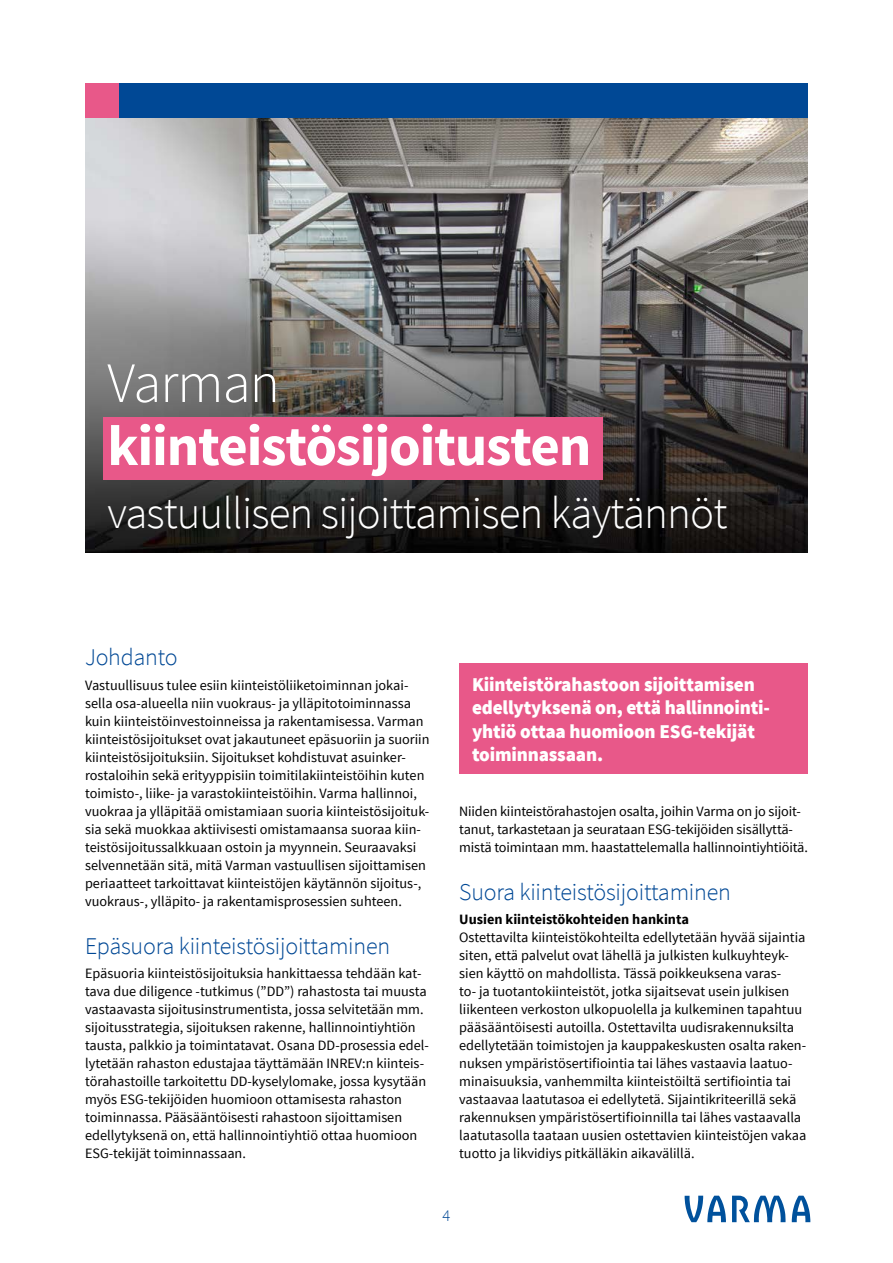
<style>
.page{position:relative;width:893px;height:1263px;background:#fff}
.page>*{position:absolute;margin:0;border:0;box-sizing:border-box;transform-origin:0 0}
._1__Otsikko{font:700 57px/63px "Source Sans Pro";letter-spacing:-.02em;color:#fff}
._1__Otsikko-2{font:300 45px "Source Sans Pro";letter-spacing:-.02em;color:#fff}
._2_otsikko{font:300 24px "Source Sans Pro";letter-spacing:-.01em;color:#004895}
.Äläys{font:900 19.5px/23.4px "Source Sans Pro";letter-spacing:-.01em;color:#fff}
.t1{font:300 16.5px "Source Sans Pro";color:#004895}
.leipis{font:14.25px/18px "Source Sans Pro";color:#000}
.leipis-2{font:700 14.25px "Source Sans Pro";color:#000}
.s1{font-weight:300}
</style>
<div class="page">
<svg style="left:732px;top:1196px;width:54px;height:26px"></svg>
<svg style="left:685px;top:1196px;width:41px;height:26px"></svg>
<svg style="left:792px;top:1196px;width:18px;height:26px"></svg>
<img style="left:85px;top:118px;width:723px;height:435px">
<div style="left:104px;top:418px;width:499px;height:62px;background:#e85889"></div>
<div style="left:459px;top:663px;width:349px;height:111px;background:#e85889"></div>
<div style="left:85px;top:84px;width:34px;height:34px;background:#e85889"></div>
<div style="left:119px;top:84px;width:689px;height:34px;background:#004895"></div>
<p class="_1__Otsikko" style="left:107px;top:354px;width:485px"><span class="s1">Varman </span>kiinteistösijoitusten</p>
<p class="_1__Otsikko-2" style="left:107px;top:486px;width:622px">vastuullisen sijoittamisen käytännöt</p>
<p class="_2_otsikko" style="left:85px;top:642px;width:94px">Johdanto</p>
<p class="leipis" style="left:85px;top:676px;width:346px">Vastuullisuus tulee esiin kiinteistöliiketoiminnan jokai&shy;sella osa-alueella niin vuokraus- ja ylläpitotoiminnassa kuin kiinteistöinvestoinneissa ja rakentamisessa. Varman kiinteistösijoitukset ovat jakautuneet epäsuoriin ja suoriin kiinteistösijoituksiin. Sijoitukset kohdistuvat asuinker&shy;rostaloihin sekä erityyppisiin toimitilakiinteistöihin kuten toimisto-, liike- ja varastokiinteistöihin. Varma hallinnoi, vuokraa ja ylläpitää omistamiaan suoria kiinteistösijoituk&shy;sia sekä muokkaa aktiivisesti omistamaansa suoraa kiin&shy;teistösijoitussalkkuaan ostoin ja myynnein. Seuraavaksi selvennetään sitä, mitä Varman vastuullisen sijoittamisen periaatteet tarkoittavat kiinteistöjen käytännön sijoitus-, vuokraus-, ylläpito- ja rakentamisprosessien suhteen.</p>
<p class="_2_otsikko" style="left:85px;top:932px;width:307px">Epäsuora kiinteistösijoittaminen</p>
<p class="leipis" style="left:85px;top:964px;width:345px">Epäsuoria kiinteistösijoituksia hankittaessa tehdään kat&shy;tava due diligence -tutkimus (”DD”) rahastosta tai muusta vastaavasta sijoitusinstrumentista, jossa selvitetään mm. sijoitusstrategia, sijoituksen rakenne, hallinnointiyhtiön tausta, palkkio ja toimintatavat. Osana DD-prosessia edel&shy;lytetään rahaston edustajaa täyttämään INREV:n kiinteis&shy;törahastoille tarkoitettu DD-kyselylomake, jossa kysytään myös ESG-tekijöiden huomioon ottamisesta rahaston toiminnassa. Pääsääntöisesti rahastoon sijoittamisen edellytyksenä on, että hallinnointiyhtiö ottaa huomioon ESG-tekijät toiminnassaan.</p>
<p class="Äläys" style="left:472px;top:673px;width:299px">Kiinteistörahastoon sijoittamisen edellytyksenä on, että hallinnointi&shy;yhtiö ottaa huomioon ESG-tekijät toiminnassaan.</p>
<p class="leipis" style="left:459px;top:802px;width:350px">Niiden kiinteistörahastojen osalta, joihin Varma on jo sijoit&shy;tanut, tarkastetaan ja seurataan ESG-tekijöiden sisällyttä&shy;mistä toimintaan mm. haastattelemalla hallinnointiyhtiöitä.</p>
<p class="_2_otsikko" style="left:459px;top:878px;width:273px">Suora kiinteistösijoittaminen</p>
<p class="leipis-2" style="left:459px;top:910px;width:231px">Uusien kiinteistökohteiden hankinta</p>
<p class="leipis" style="left:459px;top:928px;width:349px">Ostettavilta kiinteistökohteilta edellytetään hyvää sijaintia siten, että palvelut ovat lähellä ja julkisten kulkuyhteyk&shy;sien käyttö on mahdollista. Tässä poikkeuksena varas-<br>to- ja tuotantokiinteistöt, jotka sijaitsevat usein julkisen liikenteen verkoston ulkopuolella ja kulkeminen tapahtuu pääsääntöisesti autoilla. Ostettavilta uudisrakennuksilta edellytetään toimistojen ja kauppakeskusten osalta raken&shy;nuksen ympäristösertifiointia tai lähes vastaavia laatuo&shy;minaisuuksia, vanhemmilta kiinteistöiltä sertifiointia tai vastaavaa laatutasoa ei edellytetä. Sijaintikriteerillä sekä rakennuksen ympäristösertifioinnilla tai lähes vastaavalla laatutasolla taataan uusien ostettavien kiinteistöjen vakaa tuotto ja likvidiys pitkälläkin aikavälillä.</p>
<p class="t1" style="left:443px;top:1206px;width:9px">4</p>
</div>
